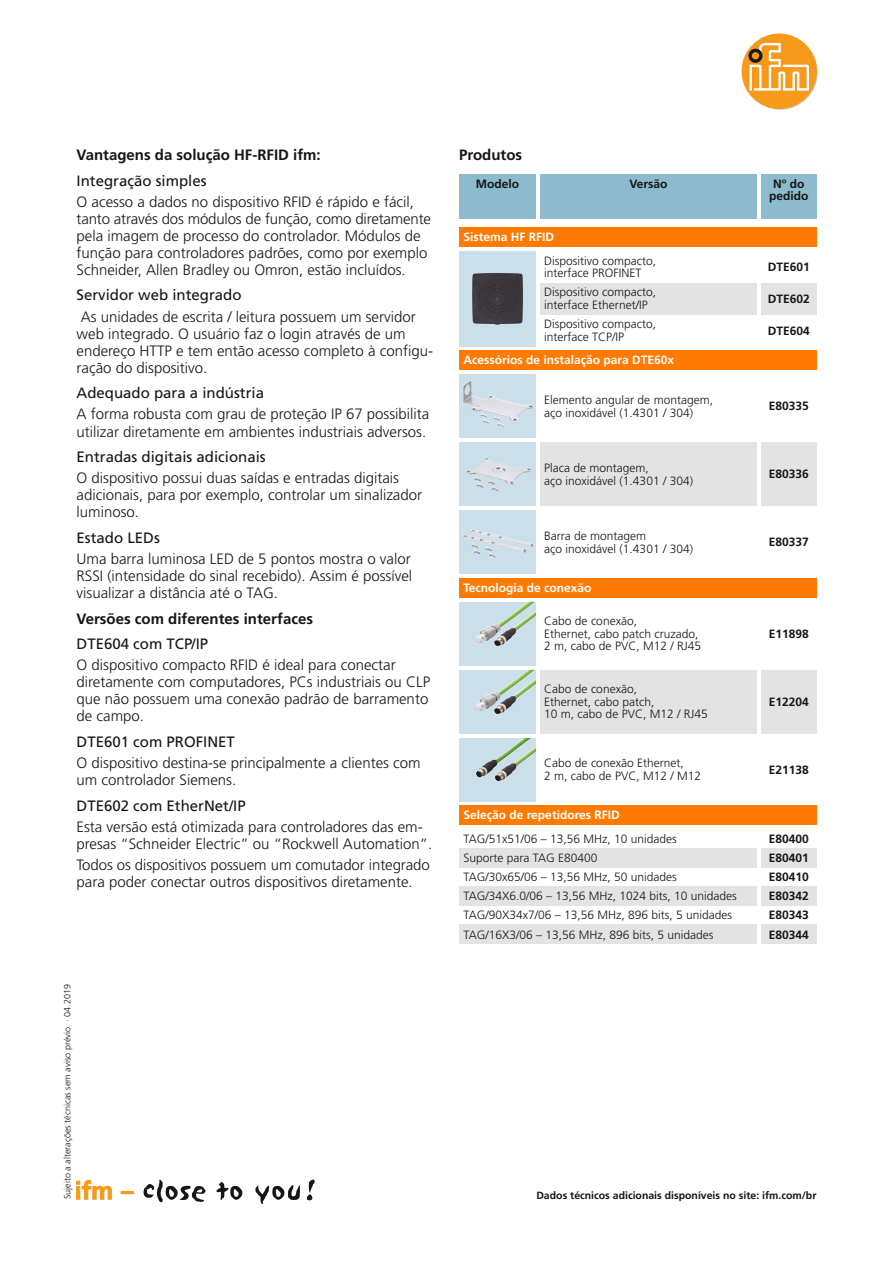
<style>
.page{position:relative;width:893px;height:1263px;background:#fff}
.page>*{position:absolute;margin:0;border:0;box-sizing:border-box;transform-origin:0 0}
.t1{font:300 15px/17px "Frutiger LT Com";color:#151616}
.t2{font:15px "Frutiger LT Com";color:#151616}
.t3{font:700 15px "Frutiger LT Com";color:#151616}
.t4{font:300 12px/12.8px "Frutiger LT Com";color:#151616}
.t5{font:700 12px/12.8px "Frutiger LT Com";color:#151616;text-align:center}
.t6{font:700 12px "Frutiger LT Com";color:#fff}
.t7{font:700 10.5px "Frutiger LT Com";color:#151616}
.t8{font:300 9px "Frutiger LT Com";color:#151616}
</style>
<div class="page">
<svg style="left:743px;top:35px;width:75px;height:75px"></svg>
<div style="left:742px;top:34px;width:74px;height:74px;background:#f79a1c;border-radius:50%"></div>
<div style="left:742px;top:34px;width:75px;height:75px;border:1px solid #f79a1c;border-radius:50%"></div>
<svg style="left:749px;top:43px;width:60px;height:48px"></svg>
<div style="left:749px;top:49px;width:13px;height:14px;border:1px solid #151616;border-radius:50%"></div>
<div style="left:751px;top:51px;width:9px;height:9px;border:1px solid #151616;border-radius:50%"></div>
<svg style="left:76px;top:1180px;width:36px;height:19px"></svg>
<svg style="left:121px;top:1191px;width:13px;height:3px"></svg>
<svg style="left:144px;top:1180px;width:62px;height:22px"></svg>
<svg style="left:217px;top:1182px;width:25px;height:18px"></svg>
<svg style="left:255px;top:1185px;width:45px;height:19px"></svg>
<svg style="left:307px;top:1179px;width:8px;height:21px"></svg>
<div style="left:761px;top:174px;width:55px;height:45px;background:#8cbbcd"></div>
<div style="left:459px;top:227px;width:357px;height:20px;background:#ff7a00"></div>
<div style="left:761px;top:283px;width:55px;height:32px;background:#e3e3e3"></div>
<div style="left:540px;top:283px;width:217px;height:32px;background:#e3e3e3"></div>
<div style="left:459px;top:251px;width:77px;height:96px;background:#cadfe9"></div>
<img style="left:472px;top:273px;width:51px;height:52px">
<div style="left:459px;top:174px;width:77px;height:45px;background:#8cbbcd"></div>
<div style="left:540px;top:174px;width:217px;height:45px;background:#8cbbcd"></div>
<div style="left:459px;top:374px;width:77px;height:64px;background:#cadfe9"></div>
<img style="left:463px;top:380px;width:70px;height:45px">
<div style="left:761px;top:848px;width:55px;height:19px;background:#e3e3e3"></div>
<div style="left:459px;top:848px;width:298px;height:19px;background:#e3e3e3"></div>
<div style="left:761px;top:887px;width:55px;height:19px;background:#e3e3e3"></div>
<div style="left:459px;top:887px;width:298px;height:19px;background:#e3e3e3"></div>
<div style="left:761px;top:925px;width:55px;height:19px;background:#e3e3e3"></div>
<div style="left:459px;top:925px;width:298px;height:19px;background:#e3e3e3"></div>
<div style="left:459px;top:806px;width:357px;height:19px;background:#ff7a00"></div>
<div style="left:459px;top:578px;width:357px;height:19px;background:#ff7a00"></div>
<div style="left:459px;top:602px;width:77px;height:63px;background:#cadfe9"></div>
<img style="left:475px;top:602px;width:61px;height:44px">
<div style="left:761px;top:670px;width:55px;height:63px;background:#e3e3e3"></div>
<div style="left:540px;top:670px;width:217px;height:63px;background:#e3e3e3"></div>
<div style="left:459px;top:670px;width:77px;height:63px;background:#cadfe9"></div>
<img style="left:475px;top:670px;width:61px;height:44px">
<div style="left:459px;top:738px;width:77px;height:63px;background:#cadfe9"></div>
<img style="left:476px;top:738px;width:60px;height:43px">
<div style="left:459px;top:351px;width:357px;height:19px;background:#ff7a00"></div>
<div style="left:459px;top:442px;width:77px;height:64px;background:#cadfe9"></div>
<img style="left:466px;top:458px;width:65px;height:34px">
<div style="left:761px;top:442px;width:55px;height:64px;background:#e3e3e3"></div>
<div style="left:540px;top:442px;width:217px;height:64px;background:#e3e3e3"></div>
<div style="left:459px;top:510px;width:77px;height:64px;background:#cadfe9"></div>
<img style="left:462px;top:529px;width:72px;height:29px">
<p class="t3" style="left:77px;top:149px;width:246px">Vantagens da solução HF-RFID ifm:</p>
<p class="t2" style="left:77px;top:174px;width:132px">Integração simples</p>
<p class="t1" style="left:77px;top:194px;width:356px">O acesso a dados no dispositivo RFID é rápido e fácil, tanto através dos módulos de função, como diretamente pela imagem de processo do controlador. Módulos de função para controladores padrões, como por exemplo Schneider, Allen Bradley ou Omron, estão incluídos.</p>
<p class="t2" style="left:77px;top:289px;width:167px">Servidor web integrado</p>
<p class="t1" style="left:77px;top:309px;width:358px">As unidades de escrita / leitura possuem um servidor web integrado. O usuário faz o login através de um endereço HTTP e tem então acesso completo à configu&shy;ração do dispositivo.</p>
<p class="t2" style="left:77px;top:387px;width:189px">Adequado para a indústria</p>
<p class="t1" style="left:77px;top:407px;width:354px">A forma robusta com grau de proteção IP 67 possibilita utilizar diretamente em ambientes industriais adversos.</p>
<p class="t2" style="left:77px;top:451px;width:191px">Entradas digitais adicionais</p>
<p class="t1" style="left:77px;top:471px;width:347px">O dispositivo possui duas saídas e entradas digitais adicionais, para por exemplo, controlar um sinalizador luminoso.</p>
<p class="t2" style="left:77px;top:532px;width:85px">Estado LEDs</p>
<p class="t1" style="left:77px;top:552px;width:337px;text-align:justify">Uma barra luminosa LED de 5 pontos mostra o valor RSSI (intensidade do sinal recebido). Assim é possível visualizar a distância até o TAG.</p>
<p class="t3" style="left:77px;top:612px;width:238px">Versões com diferentes interfaces</p>
<p class="t2" style="left:77px;top:638px;width:133px">DTE604 com TCP/IP</p>
<p class="t1" style="left:77px;top:658px;width:355px">O dispositivo compacto RFID é ideal para conectar diretamente com computadores, PCs industriais ou CLP que não possuem uma conexão padrão de barramento de campo.</p>
<p class="t2" style="left:77px;top:736px;width:160px">DTE601 com PROFINET</p>
<p class="t1" style="left:77px;top:756px;width:346px">O dispositivo destina-se principalmente a clientes com um controlador Siemens.</p>
<p class="t2" style="left:77px;top:799px;width:171px">DTE602 com EtherNet/IP</p>
<p class="t1" style="left:77px;top:819px;width:357px">Esta versão está otimizada para controladores das em&shy;presas “Schneider Electric” ou “Rockwell Automation”.</p>
<p class="t1" style="left:77px;top:858px;width:355px">Todos os dispositivos possuem um comutador integrado para poder conectar outros dispositivos diretamente.</p>
<p class="t8" style="left:64px;top:1199px;width:217px;rotate:-90deg">Sujeito a alterações técnicas sem aviso prévio. · 04.2019</p>
<p class="t3" style="left:459px;top:149px;width:65px">Produtos</p>
<p class="t5" style="left:476px;top:178px;width:45px">Modelo</p>
<p class="t5" style="left:629px;top:178px;width:40px">Versão</p>
<p class="t6" style="left:463px;top:232px;width:92px">Sistema HF RFID</p>
<p class="t4" style="left:544px;top:255px;width:114px">Dispositivo compacto, interface PROFINET</p>
<p class="t4" style="left:544px;top:287px;width:114px">Dispositivo compacto, interface Ethernet/IP</p>
<p class="t4" style="left:544px;top:319px;width:114px">Dispositivo compacto, interface TCP/IP</p>
<p class="t6" style="left:463px;top:355px;width:212px">Acessórios de instalação para DTE60x</p>
<p class="t4" style="left:544px;top:394px;width:170px">Elemento angular de montagem, aço inoxidável (1.4301 / 304)</p>
<p class="t4" style="left:544px;top:462px;width:150px">Placa de montagem,<br>aço inoxidável (1.4301 / 304)</p>
<p class="t4" style="left:544px;top:530px;width:150px">Barra de montagem<br>aço inoxidável (1.4301 / 304)</p>
<p class="t6" style="left:463px;top:583px;width:130px">Tecnologia de conexão</p>
<p class="t4" style="left:544px;top:615px;width:158px">Cabo de conexão,<br>Ethernet, cabo patch cruzado,<br>2 m, cabo de PVC, M12 / RJ45</p>
<p class="t4" style="left:544px;top:683px;width:165px">Cabo de conexão,<br>Ethernet, cabo patch,<br>10 m, cabo de PVC, M12 / RJ45</p>
<p class="t4" style="left:544px;top:758px;width:158px">Cabo de conexão Ethernet,<br>2 m, cabo de PVC, M12 / M12</p>
<p class="t6" style="left:463px;top:810px;width:158px">Seleção de repetidores RFID</p>
<p class="t5" style="left:769px;top:178px;width:41px">Nº do pedido</p>
<p class="t5" style="left:768px;top:261px;width:44px">DTE601</p>
<p class="t5" style="left:768px;top:293px;width:44px">DTE602</p>
<p class="t5" style="left:768px;top:325px;width:44px">DTE604</p>
<p class="t5" style="left:769px;top:401px;width:42px">E80335</p>
<p class="t5" style="left:769px;top:469px;width:42px">E80336</p>
<p class="t5" style="left:769px;top:537px;width:42px">E80337</p>
<p class="t5" style="left:769px;top:628px;width:42px">E11898</p>
<p class="t5" style="left:769px;top:696px;width:42px">E12204</p>
<p class="t5" style="left:769px;top:764px;width:42px">E21138</p>
<p class="t4" style="left:463px;top:833px;width:215px">TAG/51x51/06 – 13,56 MHz, 10 unidades</p>
<p class="t5" style="left:769px;top:833px;width:42px">E80400</p>
<p class="t4" style="left:463px;top:852px;width:135px">Suporte para TAG E80400</p>
<p class="t5" style="left:769px;top:852px;width:42px">E80401</p>
<p class="t4" style="left:463px;top:871px;width:215px">TAG/30x65/06 – 13,56 MHz, 50 unidades</p>
<p class="t5" style="left:769px;top:871px;width:42px">E80410</p>
<p class="t4" style="left:463px;top:891px;width:275px">TAG/34X6.0/06 – 13,56 MHz, 1024 bits, 10 unidades</p>
<p class="t5" style="left:769px;top:891px;width:42px">E80342</p>
<p class="t4" style="left:463px;top:910px;width:270px">TAG/90X34x7/06 – 13,56 MHz, 896 bits, 5 unidades</p>
<p class="t5" style="left:769px;top:910px;width:42px">E80343</p>
<p class="t4" style="left:463px;top:929px;width:251px">TAG/16X3/06 – 13,56 MHz, 896 bits, 5 unidades</p>
<p class="t5" style="left:769px;top:929px;width:42px">E80344</p>
<p class="t7" style="left:536px;top:1191px;width:282px">Dados técnicos adicionais disponíveis no site: ifm.com/br</p>
</div>
